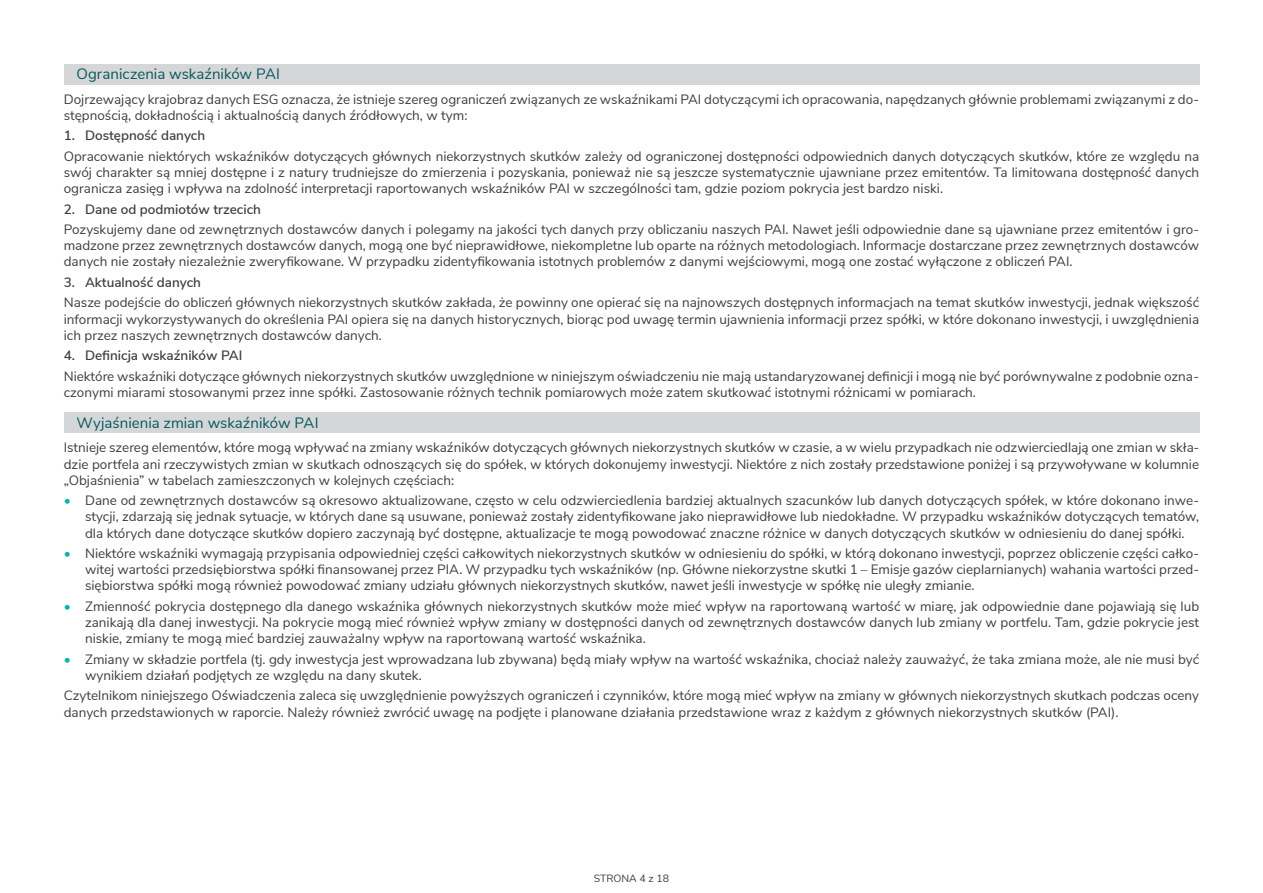
<style>
.page{position:relative;width:1263px;height:893px;background:#fff}
.page>*{position:absolute;margin:0;border:0;box-sizing:border-box;transform-origin:0 0}
.podpunkt{font:15px "Nunito Sans";color:#08585d}
.tekst_9pt{font:13.5px/16.2px "Nunito Sans";color:#3e3e3f;text-align:justify}
.tekst_9pt-2{font:600 13.5px "Nunito Sans";color:#3e3e3f}
.t1{font:10.5px "Nunito Sans";color:#3e3e3f}
.s1{color:#00b5ae}
</style>
<div class="page">
<div style="left:64px;top:64px;width:1135px;height:20px;background:#d5d6d8"></div>
<div style="left:64px;top:412px;width:1135px;height:21px;background:#d5d6d8"></div>
<p class="podpunkt" style="left:77px;top:63px;width:205px">Ograniczenia wskaźników PAI</p>
<p class="tekst_9pt" style="left:64px;top:90px;width:1137px">Dojrzewający krajobraz danych ESG oznacza, że istnieje szereg ograniczeń związanych ze wskaźnikami PAI dotyczącymi ich opracowania, napędzanych głównie problemami związanymi z do&shy;stępnością, dokładnością i aktualnością danych źródłowych, w tym:</p>
<p class="tekst_9pt-2" style="left:64px;top:126px;width:143px">1. Dostępność danych</p>
<p class="tekst_9pt" style="left:64px;top:147px;width:1137px">Opracowanie niektórych wskaźników dotyczących głównych niekorzystnych skutków zależy od ograniczonej dostępności odpowiednich danych dotyczących skutków, które ze względu na swój charakter są mniej dostępne i z natury trudniejsze do zmierzenia i pozyskania, ponieważ nie są jeszcze systematycznie ujawniane przez emitentów. Ta limitowana dostępność danych ogranicza zasięg i wpływa na zdolność interpretacji raportowanych wskaźników PAI w szczególności tam, gdzie poziom pokrycia jest bardzo niski.</p>
<p class="tekst_9pt-2" style="left:64px;top:199px;width:199px">2. Dane od podmiotów trzecich</p>
<p class="tekst_9pt" style="left:64px;top:220px;width:1137px">Pozyskujemy dane od zewnętrznych dostawców danych i polegamy na jakości tych danych przy obliczaniu naszych PAI. Nawet jeśli odpowiednie dane są ujawniane przez emitentów i gro&shy;madzone przez zewnętrznych dostawców danych, mogą one być nieprawidłowe, niekompletne lub oparte na różnych metodologiach. Informacje dostarczane przez zewnętrznych dostawców danych nie zostały niezależnie zweryfikowane. W przypadku zidentyfikowania istotnych problemów z danymi wejściowymi, mogą one zostać wyłączone z obliczeń PAI.</p>
<p class="tekst_9pt-2" style="left:64px;top:272px;width:139px">3. Aktualność danych</p>
<p class="tekst_9pt" style="left:64px;top:294px;width:1137px">Nasze podejście do obliczeń głównych niekorzystnych skutków zakłada, że powinny one opierać się na najnowszych dostępnych informacjach na temat skutków inwestycji, jednak większość informacji wykorzystywanych do określenia PAI opiera się na danych historycznych, biorąc pod uwagę termin ujawnienia informacji przez spółki, w które dokonano inwestycji, i uwzględnienia ich przez naszych zewnętrznych dostawców danych.</p>
<p class="tekst_9pt-2" style="left:64px;top:346px;width:180px">4. Definicja wskaźników PAI</p>
<p class="tekst_9pt" style="left:64px;top:367px;width:1137px">Niektóre wskaźniki dotyczące głównych niekorzystnych skutków uwzględnione w niniejszym oświadczeniu nie mają ustandaryzowanej definicji i mogą nie być porównywalne z podobnie ozna&shy;czonymi miarami stosowanymi przez inne spółki. Zastosowanie różnych technik pomiarowych może zatem skutkować istotnymi różnicami w pomiarach.</p>
<p class="podpunkt" style="left:77px;top:411px;width:244px">Wyjaśnienia zmian wskaźników PAI</p>
<p class="tekst_9pt" style="left:64px;top:439px;width:1137px">Istnieje szereg elementów, które mogą wpływać na zmiany wskaźników dotyczących głównych niekorzystnych skutków w czasie, a w wielu przypadkach nie odzwierciedlają one zmian w skła&shy;dzie portfela ani rzeczywistych zmian w skutkach odnoszących się do spółek, w których dokonujemy inwestycji. Niektóre z nich zostały przedstawione poniżej i są przywoływane w kolumnie „Objaśnienia” w tabelach zamieszczonych w kolejnych częściach:</p>
<p class="tekst_9pt" style="left:85px;top:492px;width:1116px;text-indent:-21px"><span class="s1">•</span> Dane od zewnętrznych dostawców są okresowo aktualizowane, często w celu odzwierciedlenia bardziej aktualnych szacunków lub danych dotyczących spółek, w które dokonano inwe&shy;stycji, zdarzają się jednak sytuacje, w których dane są usuwane, ponieważ zostały zidentyfikowane jako nieprawidłowe lub niedokładne. W przypadku wskaźników dotyczących tematów, dla których dane dotyczące skutków dopiero zaczynają być dostępne, aktualizacje te mogą powodować znaczne różnice w danych dotyczących skutków w odniesieniu do danej spółki.</p>
<p class="tekst_9pt" style="left:85px;top:544px;width:1116px;text-indent:-21px"><span class="s1">•</span> Niektóre wskaźniki wymagają przypisania odpowiedniej części całkowitych niekorzystnych skutków w odniesieniu do spółki, w którą dokonano inwestycji, poprzez obliczenie części całko&shy;witej wartości przedsiębiorstwa spółki finansowanej przez PIA. W przypadku tych wskaźników (np. Główne niekorzystne skutki 1 – Emisje gazów cieplarnianych) wahania wartości przed&shy;siębiorstwa spółki mogą również powodować zmiany udziału głównych niekorzystnych skutków, nawet jeśli inwestycje w spółkę nie uległy zmianie.</p>
<p class="tekst_9pt" style="left:85px;top:597px;width:1116px;text-indent:-21px"><span class="s1">•</span> Zmienność pokrycia dostępnego dla danego wskaźnika głównych niekorzystnych skutków może mieć wpływ na raportowaną wartość w miarę, jak odpowiednie dane pojawiają się lub zanikają dla danej inwestycji. Na pokrycie mogą mieć również wpływ zmiany w dostępności danych od zewnętrznych dostawców danych lub zmiany w portfelu. Tam, gdzie pokrycie jest niskie, zmiany te mogą mieć bardziej zauważalny wpływ na raportowaną wartość wskaźnika.</p>
<p class="tekst_9pt" style="left:85px;top:650px;width:1116px;text-indent:-21px"><span class="s1">•</span> Zmiany w składzie portfela (tj. gdy inwestycja jest wprowadzana lub zbywana) będą miały wpływ na wartość wskaźnika, chociaż należy zauważyć, że taka zmiana może, ale nie musi być wynikiem działań podjętych ze względu na dany skutek.</p>
<p class="tekst_9pt" style="left:64px;top:687px;width:1137px">Czytelnikom niniejszego Oświadczenia zaleca się uwzględnienie powyższych ograniczeń i czynników, które mogą mieć wpływ na zmiany w głównych niekorzystnych skutkach podczas oceny danych przedstawionych w raporcie. Należy również zwrócić uwagę na podjęte i planowane działania przedstawione wraz z każdym z głównych niekorzystnych skutków (PAI).</p>
<p class="t1" style="left:594px;top:871px;width:77px">STRONA 4 z 18</p>
</div>
